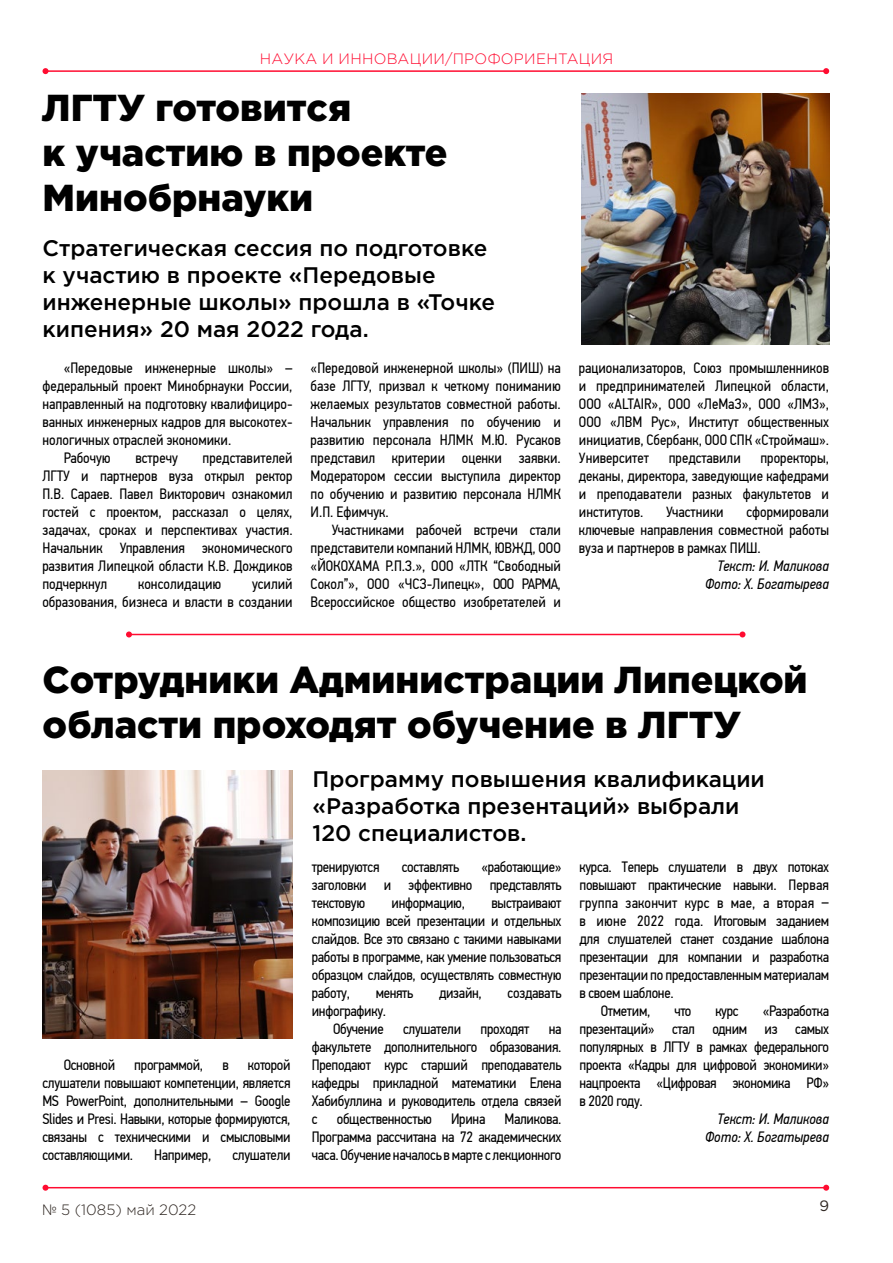
<style>
.page{position:relative;width:893px;height:1263px;background:#fff}
.page>*{position:absolute;margin:0;border:0;box-sizing:border-box;transform-origin:0 0}
.t1{font:900 37.5px/45px "Gotham Pro";color:#000}
.t2{font:500 22.5px/27px "Gotham Pro";color:#000}
.t3{font:15px/18px "PF Din Text Cond Pro";letter-spacing:-.02em;color:#000;text-align:justify}
.t4{font:15px/18px "PF Din Text Cond Pro";color:#000;text-align:right}
.t5{font:italic 15px/18px "PF Din Text Cond Pro";color:#000;text-align:right}
.t6{font:15px "PF Din Text Cond Pro";letter-spacing:.01em;color:#000}
.t7{font:300 15px "Gotham Pro";letter-spacing:.02em;color:#ff0c31}
.t8{font:300 15px "Gotham Pro";color:#2f2722}
.t9{font:15px "Gotham Pro";color:#2f2722}
</style>
<div class="page">
<hr style="left:46px;top:70px;width:780px;height:2px;background:#ff0c31">
<svg style="left:43px;top:68px;width:6px;height:6px"></svg>
<svg style="left:823px;top:68px;width:6px;height:6px"></svg>
<hr style="left:46px;top:1187px;width:780px;height:1px;background:#ff0c31">
<svg style="left:43px;top:1185px;width:6px;height:6px"></svg>
<svg style="left:823px;top:1185px;width:6px;height:6px"></svg>
<img style="left:581px;top:94px;width:249px;height:250px">
<img style="left:42px;top:771px;width:251px;height:267px">
<hr style="left:129px;top:634px;width:613px;height:1px;background:#ff0c31">
<svg style="left:126px;top:631px;width:6px;height:6px"></svg>
<svg style="left:739px;top:631px;width:6px;height:6px"></svg>
<p class="t7" style="left:260px;top:50px;width:355px">НАУКА И ИННОВАЦИИ/ПРОФОРИЕНТАЦИЯ</p>
<h1 class="t1" style="left:43px;top:84px;width:407px">ЛГТУ готовится<br>к участию в проекте<br>Минобрнауки</h1>
<h2 class="t2" style="left:43px;top:234px;width:454px">Стратегическая сессия по подготовке к участию в проекте «Передовые инженерные школы» прошла в «Точке кипения» 20 мая 2022 года.</h2>
<p class="t4" style="left:64px;top:359px;width:230px">«Передовые инженерные школы» –</p>
<p class="t4" style="left:42px;top:377px;width:252px">федеральный проект Минобрнауки России,</p>
<p class="t4" style="left:42px;top:395px;width:252px">направленный на подготовку квалифициро-</p>
<p class="t4" style="left:42px;top:413px;width:252px">ванных инженерных кадров для высокотех-</p>
<p class="t4" style="left:42px;top:431px;width:190px">нологичных отраслей экономики.</p>
<p class="t4" style="left:64px;top:449px;width:49px">Рабочую</p>
<p class="t4" style="left:135px;top:449px;width:44px">встречу</p>
<p class="t3" style="left:311px;top:359px;width:252px">«Передовой инженерной школы» (ПИШ) на базе ЛГТУ, призвал к четкому пониманию желаемых результатов совместной работы.<br>Начальник управления по обучению и развитию персонала НЛМК М.Ю. Русаков представил критерии оценки заявки.<br>Модератором сессии выступила директор по обучению и развитию персонала НЛМК И.П. Ефимчук.</p>
<p class="t3" style="left:311px;top:521px;width:252px;text-indent:21px">Участниками рабочей встречи стали представители компаний НЛМК, ЮВЖД, ООО «ЙОКОХАМА Р.П.З.», ООО «ЛТК “Свободный Сокол”», ООО «ЧСЗ-Липецк», ООО РАРМА, Всероссийское общество изобретателей и</p>
<p class="t3" style="left:579px;top:359px;width:252px">рационализаторов, Союз промышленников и предпринимателей Липецкой области, ООО «ALTAIR», ООО «ЛеМаЗ», ООО «ЛМЗ», ООО «ЛВМ Рус», Институт общественных инициатив, Сбербанк, ООО СПК «Строймаш».<br>Университет</p>
<p class="t3" style="left:42px;top:449px;width:252px;text-indent:160px">представителей ЛГТУ и партнеров вуза открыл ректор П.В. Сараев. Павел Викторович ознакомил гостей с проектом, рассказал о целях, задачах, сроках и перспективах участия.<br>Начальник Управления экономического развития Липецкой области К.В. Дождиков подчеркнул</p>
<p class="t3" style="left:579px;top:449px;width:252px;text-indent:181px">проректоры, деканы, директора, заведующие кафедрами и преподаватели разных факультетов и институтов.</p>
<p class="t4" style="left:669px;top:449px;width:74px">представили</p>
<p class="t3" style="left:579px;top:503px;width:252px;text-indent:168px">сформировали ключевые направления совместной работы вуза и партнеров в рамках ПИШ.</p>
<p class="t5" style="left:705px;top:557px;width:125px">Текст: И. Маликова<br>Фото: Х. Богатырева</p>
<p class="t4" style="left:666px;top:503px;width:59px">Участники</p>
<p class="t4" style="left:42px;top:575px;width:252px">усилий<br>образования, бизнеса и власти в создании</p>
<p class="t4" style="left:138px;top:575px;width:85px">консолидацию</p>
<h1 class="t1" style="left:42px;top:656px;width:767px">Сотрудники Администрации Липецкой области проходят обучение в ЛГТУ</h1>
<p class="t3" style="left:64px;top:1056px;width:53px">Основной</p>
<p class="t3" style="left:134px;top:1056px;width:71px">программой,</p>
<p class="t3" style="left:222px;top:1056px;width:8px">в</p>
<p class="t3" style="left:42px;top:1056px;width:250px;text-indent:205px">которой слушатели повышают компетенции, является MS PowerPoint, дополнительными – Google Slides и Presi. Навыки, которые формируются, связаны с техническими и смысловыми составляющими.</p>
<p class="t3" style="left:154px;top:1146px;width:59px">Например,</p>
<p class="t3" style="left:232px;top:1146px;width:60px">слушатели</p>
<h2 class="t2" style="left:313px;top:765px;width:454px">Программу повышения квалификации «Разработка презентаций» выбрали<br>120 специалистов.</h2>
<p class="t3" style="left:312px;top:858px;width:69px">тренируются</p>
<p class="t3" style="left:402px;top:858px;width:59px">составлять</p>
<p class="t3" style="left:312px;top:858px;width:251px;text-indent:170px">«работающие» заголовки и эффективно представлять текстовую</p>
<p class="t3" style="left:579px;top:858px;width:251px">курса. Теперь слушатели в двух потоках</p>
<p class="t3" style="left:579px;top:876px;width:251px">повышают практические навыки. Первая</p>
<p class="t6" style="left:579px;top:894px;width:251px">группа закончит курс в мае, а вторая –</p>
<p class="t3" style="left:579px;top:912px;width:251px">в июне 2022 года. Итоговым заданием</p>
<p class="t3" style="left:579px;top:930px;width:251px">для слушателей станет создание шаблона</p>
<p class="t3" style="left:579px;top:948px;width:251px">презентации для компании и разработка</p>
<p class="t3" style="left:579px;top:966px;width:251px">презентации по предоставленным материалам</p>
<p class="t3" style="left:579px;top:984px;width:96px">в своем шаблоне.</p>
<p class="t3" style="left:601px;top:1002px;width:51px">Отметим,</p>
<p class="t3" style="left:674px;top:1002px;width:18px">что</p>
<p class="t3" style="left:715px;top:1002px;width:25px">курс</p>
<p class="t3" style="left:392px;top:894px;width:75px">информацию,</p>
<p class="t3" style="left:312px;top:894px;width:251px;text-indent:180px">выстраивают композицию всей презентации и отдельных слайдов. Все это связано с такими навыками работы в программе, как умение пользоваться образцом слайдов, осуществлять совместную работу,</p>
<p class="t3" style="left:376px;top:984px;width:39px">менять</p>
<p class="t3" style="left:439px;top:984px;width:44px">дизайн,</p>
<p class="t3" style="left:508px;top:984px;width:55px">создавать</p>
<p class="t3" style="left:312px;top:1002px;width:76px;text-align:right">инфографику.<br>Обучение</p>
<p class="t3" style="left:579px;top:1002px;width:251px;text-indent:183px">«Разработка презентаций» стал одним из самых популярных в ЛГТУ в рамках федерального проекта «Кадры для цифровой экономики» нацпроекта «Цифровая экономика РФ» в 2020 году.</p>
<p class="t5" style="left:705px;top:1110px;width:125px">Текст: И. Маликова<br>Фото: Х. Богатырева</p>
<p class="t3" style="left:312px;top:1020px;width:251px;text-indent:237px">на факультете дополнительного образования.<br>Преподают курс старший преподаватель кафедры прикладной математики Елена Хабибуллина и руководитель отдела связей с</p>
<p class="t3" style="left:403px;top:1020px;width:60px">слушатели</p>
<p class="t3" style="left:480px;top:1020px;width:50px">проходят</p>
<p class="t3" style="left:337px;top:1110px;width:97px">общественностью</p>
<p class="t3" style="left:451px;top:1110px;width:36px">Ирина</p>
<p class="t3" style="left:312px;top:1110px;width:251px;text-indent:193px">Маликова.<br>Программа рассчитана на 72 академических часа. Обучение началось в марте с лекционного</p>
<p class="t8" style="left:42px;top:1202px;width:155px">№ 5 (1085) май 2022</p>
<p class="t9" style="left:819px;top:1197px;width:11px">9</p>
</div>
